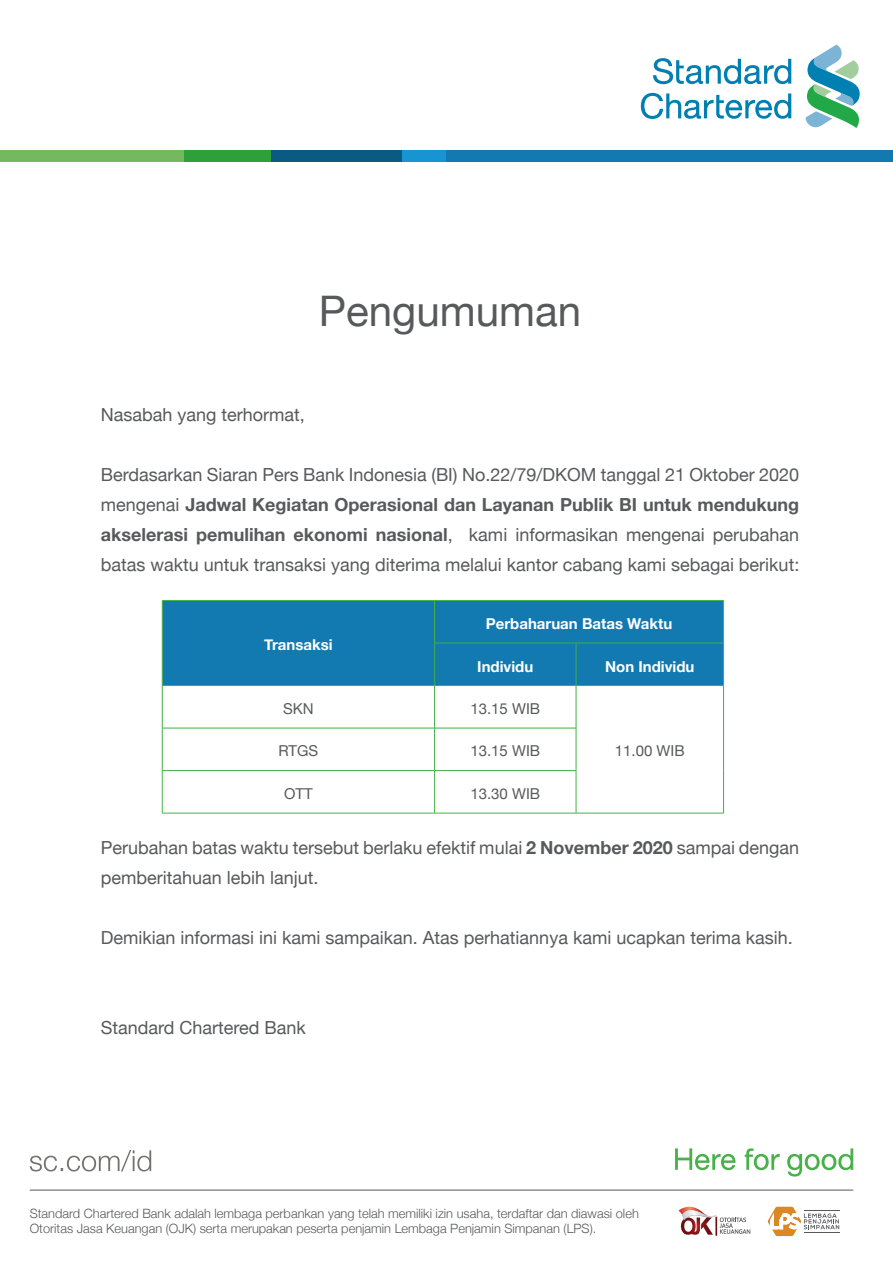
<style>
.page{position:relative;width:893px;height:1263px;background:#fff}
.page>*{position:absolute;margin:0;border:0;box-sizing:border-box;transform-origin:0 0}
.t1{font:42.15px "Helvetica Neue";color:#58595b}
.t2{font:18px/30px "Helvetica Neue";color:#58595b;text-align:justify}
.t3{font:700 15px "Helvetica Neue";color:#fff}
.t4{font:15px "Helvetica Neue";color:#58595b}
.t5{font:300 12.75px/15.5px "Helvetica Neue";color:#58595b}
.s1{font-weight:700}
</style>
<div class="page">
<svg style="left:805px;top:45px;width:55px;height:83px"></svg>
<svg style="left:653px;top:58px;width:138px;height:26px"></svg>
<svg style="left:641px;top:93px;width:150px;height:26px"></svg>
<div style="left:0;top:151px;width:185px;height:11px;background:#76b85e"></div>
<div style="left:185px;top:151px;width:86px;height:11px;background:#2ea03b"></div>
<div style="left:271px;top:151px;width:131px;height:11px;background:#0a5a82"></div>
<div style="left:402px;top:151px;width:44px;height:11px;background:#1795d2"></div>
<div style="left:446px;top:151px;width:447px;height:11px;background:#127ab0"></div>
<svg style="left:30px;top:1150px;width:121px;height:21px"></svg>
<svg style="left:675px;top:1148px;width:61px;height:22px"></svg>
<svg style="left:745px;top:1148px;width:108px;height:28px"></svg>
<svg style="left:679px;top:1207px;width:71px;height:29px"></svg>
<svg style="left:768px;top:1207px;width:71px;height:29px"></svg>
<hr style="left:30px;top:1190px;width:823px;height:1px;background:#58595b">
<div style="left:163px;top:601px;width:560px;height:84px;background:#127ab0"></div>
<hr style="left:162px;top:600px;width:273px;height:1px;background:#48b149">
<hr style="left:162px;top:601px;width:1px;height:42px;background:#48b149">
<hr style="left:435px;top:600px;width:141px;height:1px;background:#48b149">
<hr style="left:434px;top:601px;width:1px;height:42px;background:#48b149">
<hr style="left:576px;top:600px;width:148px;height:1px;background:#48b149">
<hr style="left:723px;top:601px;width:1px;height:42px;background:#48b149">
<hr style="left:162px;top:643px;width:1px;height:42px;background:#48b149">
<hr style="left:162px;top:771px;width:1px;height:42px;background:#48b149">
<hr style="left:434px;top:771px;width:1px;height:42px;background:#48b149">
<hr style="left:576px;top:771px;width:1px;height:42px;background:#48b149">
<hr style="left:162px;top:813px;width:273px;height:1px;background:#48b149">
<hr style="left:435px;top:813px;width:141px;height:1px;background:#48b149">
<hr style="left:576px;top:813px;width:148px;height:1px;background:#48b149">
<hr style="left:434px;top:643px;width:142px;height:1px;background:#41ad49">
<hr style="left:434px;top:643px;width:1px;height:42px;background:#41ad49">
<hr style="left:576px;top:643px;width:148px;height:1px;background:#41ad49">
<hr style="left:576px;top:643px;width:1px;height:42px;background:#41ad49">
<hr style="left:723px;top:643px;width:1px;height:42px;background:#41ad49">
<hr style="left:162px;top:728px;width:1px;height:42px;background:#41ad49">
<hr style="left:434px;top:728px;width:1px;height:42px;background:#41ad49">
<hr style="left:576px;top:728px;width:1px;height:42px;background:#41ad49">
<hr style="left:162px;top:770px;width:273px;height:1px;background:#41ad49">
<hr style="left:435px;top:770px;width:141px;height:1px;background:#41ad49">
<hr style="left:162px;top:685px;width:273px;height:1px;background:#41ad49">
<hr style="left:162px;top:686px;width:1px;height:42px;background:#41ad49">
<hr style="left:435px;top:685px;width:141px;height:1px;background:#41ad49">
<hr style="left:434px;top:686px;width:1px;height:42px;background:#41ad49">
<hr style="left:576px;top:685px;width:148px;height:1px;background:#41ad49">
<hr style="left:576px;top:686px;width:1px;height:42px;background:#41ad49">
<hr style="left:723px;top:686px;width:1px;height:42px;background:#41ad49">
<hr style="left:162px;top:728px;width:273px;height:1px;background:#41ad49">
<hr style="left:435px;top:728px;width:141px;height:1px;background:#41ad49">
<hr style="left:723px;top:728px;width:1px;height:42px;background:#41ad49">
<hr style="left:723px;top:770px;width:1px;height:43px;background:#41ad49">
<h1 class="t1" style="left:319px;top:281px;width:264px">Pengumuman</h1>
<p class="t2" style="left:101px;top:400px;width:206px">Nasabah yang terhormat,</p>
<p class="t2" style="left:101px;top:460px;width:700px">Berdasarkan Siaran Pers Bank Indonesia (BI) No.22/79/DKOM tanggal 21 Oktober 2020 mengenai <span class="s1">Jadwal Kegiatan Operasional dan Layanan Publik BI untuk mendukung akselerasi pemulihan ekonomi nasional</span>, kami informasikan mengenai perubahan batas waktu untuk transaksi yang diterima melalui kantor cabang kami sebagai berikut:</p>
<p class="t3" style="left:264px;top:633px;width:70px">Transaksi</p>
<p class="t3" style="left:486px;top:612px;width:188px">Perbaharuan Batas Waktu</p>
<p class="t3" style="left:477px;top:654px;width:58px">Individu</p>
<p class="t3" style="left:605px;top:654px;width:91px">Non Individu</p>
<p class="t4" style="left:283px;top:698px;width:32px">SKN</p>
<p class="t4" style="left:470px;top:698px;width:71px">13.15 WIB</p>
<p class="t4" style="left:279px;top:740px;width:41px">RTGS</p>
<p class="t4" style="left:470px;top:740px;width:71px">13.15 WIB</p>
<p class="t4" style="left:615px;top:740px;width:71px">11.00 WIB</p>
<p class="t4" style="left:284px;top:783px;width:30px">OTT</p>
<p class="t4" style="left:470px;top:783px;width:71px">13.30 WIB</p>
<p class="t2" style="left:101px;top:834px;width:700px">Perubahan batas waktu tersebut berlaku efektif mulai <span class="s1">2 November 2020</span> sampai dengan pemberitahuan lebih lanjut.</p>
<p class="t2" style="left:101px;top:924px;width:693px">Demikian informasi ini kami sampaikan. Atas perhatiannya kami ucapkan terima kasih.</p>
<p class="t2" style="left:101px;top:1014px;width:207px">Standard Chartered Bank</p>
<p class="t5" style="left:30px;top:1204px;width:611px">Standard Chartered Bank adalah lembaga perbankan yang telah memiliki izin usaha, terdaftar dan diawasi oleh<br>Otoritas Jasa Keuangan (OJK) serta merupakan peserta penjamin Lembaga Penjamin Simpanan (LPS).</p>
</div>
